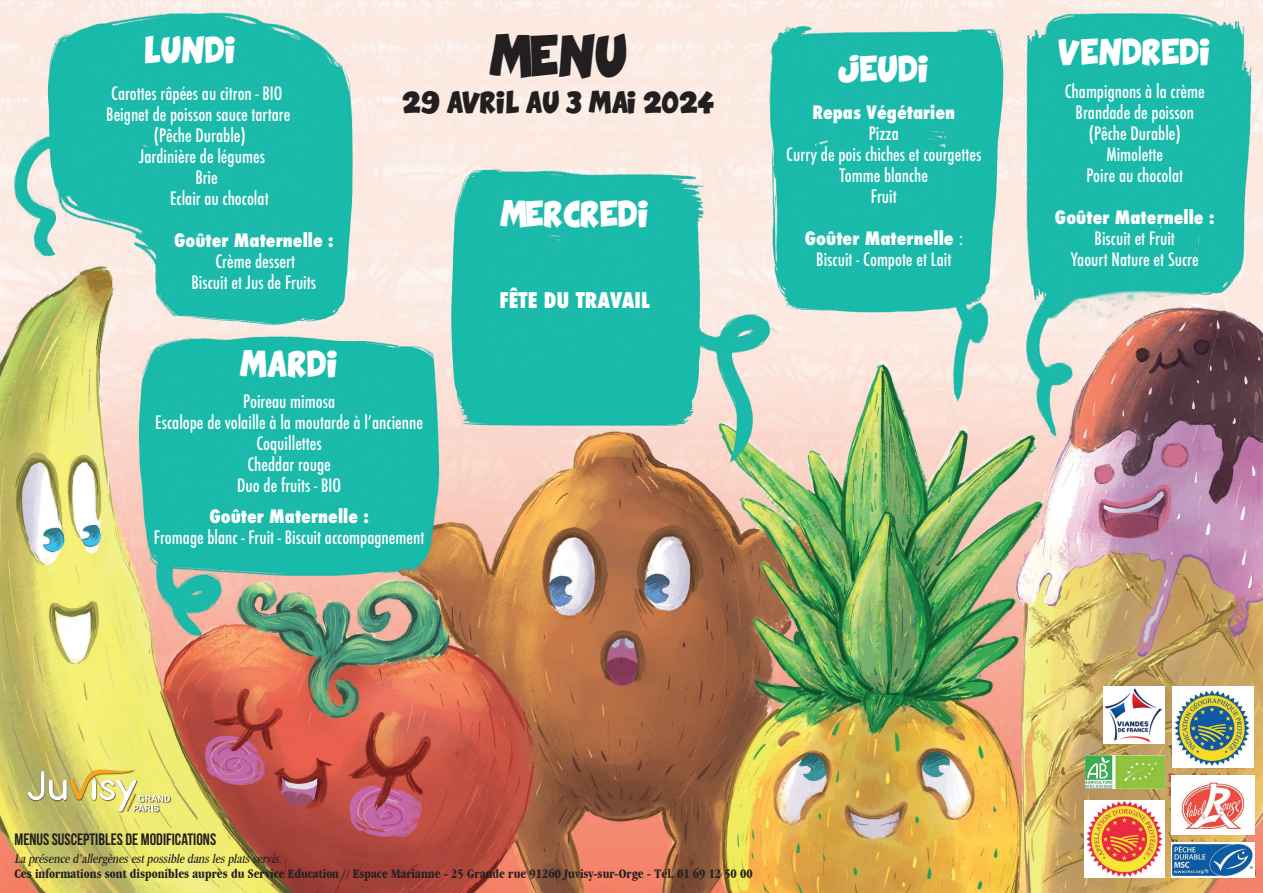
<style>
.page{position:relative;width:1263px;height:893px;background:#fff}
.page>*{position:absolute;margin:0;border:0;box-sizing:border-box;transform-origin:0 0}
.t1{font:28.65px "Comix Loud";color:#231f20}
.t2{font:800 condensed 21px "Futura";color:#fff}
.t3{font:500 condensed 18px/21px "Futura";color:#fff;text-align:center}
.t4{font:800 condensed 18px "Futura";color:#fff}
.t5{font:18px "Comix Loud";color:#fff}
.t6{font:700 16.5px "Bebas Neue";color:#231f20}
.t7{font:15px "Comix Loud";color:#231f20}
.t8{font:700 condensed 13.5px "Garamond IT Cby BT";color:#231f20}
.t9{font:italic condensed 13.5px "Garamond IT Cby BT";color:#231f20}
.s1{font-weight:800}
</style>
<div class="page">
<img style="left:0;top:0;width:1263px;height:893px">
<div style="left:28px;top:769px;width:143px;height:44px;background:#231f20;opacity:.8"></div>
<svg style="left:28px;top:769px;width:142px;height:43px;background:#d7cf7b"></svg>
<img style="left:1171px;top:843px;width:83px;height:34px">
<img style="left:1171px;top:776px;width:83px;height:58px">
<img style="left:1084px;top:800px;width:81px;height:77px">
<img style="left:1173px;top:687px;width:80px;height:80px">
<img style="left:1085px;top:755px;width:80px;height:33px">
<img style="left:1103px;top:687px;width:62px;height:56px">
<p class="t5" style="left:145px;top:42px;width:93px">LUNDI</p>
<p class="t3" style="left:111px;top:83px;width:173px">Carottes râpées au citron - BIO</p>
<p class="t3" style="left:106px;top:104px;width:186px">Beignet de poisson sauce tartare</p>
<p class="t3" style="left:154px;top:125px;width:94px">(Pêche Durable)</p>
<p class="t3" style="left:139px;top:146px;width:127px">Jardinière de légumes</p>
<p class="t3" style="left:195px;top:167px;width:24px">Brie</p>
<p class="t3" style="left:170px;top:188px;width:100px">Eclair au chocolat</p>
<p class="t4" style="left:174px;top:228px;width:161px">Goûter Maternelle :</p>
<p class="t3" style="left:192px;top:251px;width:126px">Crème dessert<br>Biscuit et Jus de Fruits</p>
<h1 class="t1" style="left:489px;top:42px;width:140px">MENU</h1>
<p class="t7" style="left:402px;top:95px;width:314px">29 AVRIL AU 3 MAI 2024</p>
<p class="t5" style="left:500px;top:205px;width:151px">MERCREDI</p>
<p class="t2" style="left:500px;top:285px;width:152px">FÊTE DU TRAVAIL</p>
<p class="t5" style="left:240px;top:355px;width:101px">MARDI</p>
<p class="t3" style="left:155px;top:391px;width:269px">Poireau mimosa<br>Escalope de volaille à la moutarde à l’ancienne<br>Coquillettes<br>Cheddar rouge<br>Duo de fruits - BIO</p>
<p class="t4" style="left:209px;top:504px;width:161px">Goûter Maternelle :</p>
<p class="t3" style="left:154px;top:527px;width:272px">Fromage blanc - Fruit - Biscuit accompagnement</p>
<p class="t5" style="left:838px;top:61px;width:94px">JEUDI</p>
<p class="t4" style="left:812px;top:101px;width:144px">Repas Végétarien</p>
<p class="t3" style="left:786px;top:123px;width:196px">Pizza<br>Curry de pois chiches et courgettes<br>Tomme blanche<br>Fruit</p>
<p class="t3" style="left:805px;top:228px;width:159px"><span class="s1">Goûter Maternelle</span> :<br>Biscuit - Compote et Lait</p>
<p class="t5" style="left:1058px;top:43px;width:155px">VENDREDI</p>
<p class="t3" style="left:1065px;top:80px;width:142px">Champignons à la crème<br>Brandade de poisson (Pêche Durable)<br>Mimolette<br>Poire au chocolat</p>
<p class="t4" style="left:1055px;top:205px;width:161px">Goûter Maternelle :</p>
<p class="t3" style="left:1071px;top:227px;width:129px">Biscuit et Fruit<br>Yaourt Nature et Sucre</p>
<p class="t6" style="left:14px;top:830px;width:203px">MENUS SUSCEPTIBLES DE MODIFICATIONS</p>
<p class="t9" style="left:14px;top:851px;width:271px">La présence d’allergènesestpossible danslesplatsservis.</p>
<p class="t8" style="left:14px;top:865px;width:740px">Ces informations sont disponibles auprès du Service Education // Espace Marianne - 25 Grande rue 91260 Juvisy-sur-Orge - Tél. 01 69 12 50 00</p>
</div>
